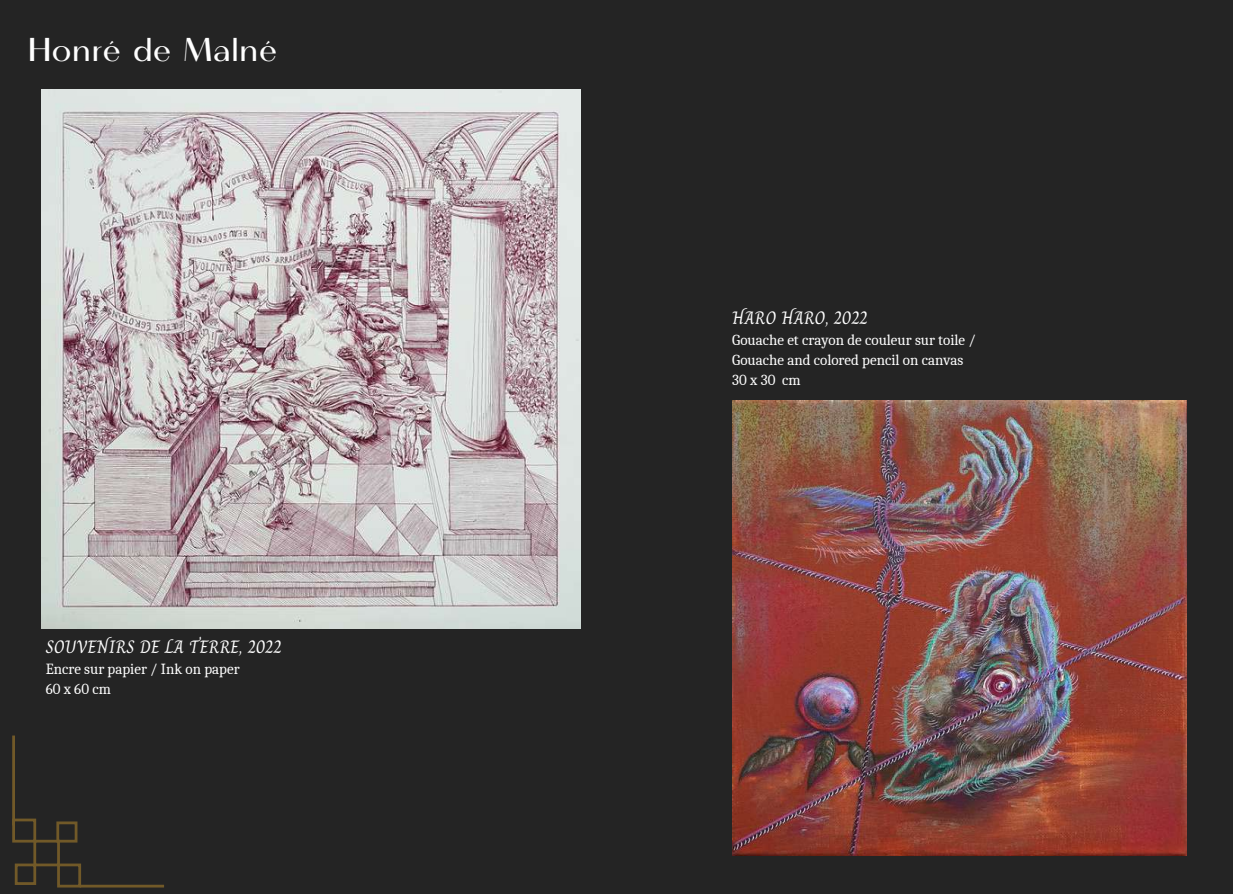
<style>
.page{position:relative;width:1233px;height:894px;background:#fff}
.page>*{position:absolute;margin:0;border:0;box-sizing:border-box;transform-origin:0 0}
.t1{font:33px "Calmius Sans High";color:#fff}
.t2{font:18px "Charm";color:#fff}
.t3{font:15px/20.2px "Caladea";color:#fff}
</style>
<div class="page">
<div style="left:0;top:0;width:1233px;height:893px;background:#242424"></div>
<img style="left:42px;top:89px;width:538px;height:539px">
<img style="left:732px;top:401px;width:455px;height:454px">
<hr style="left:80px;top:884px;width:84px;height:3px;background:#c1902d">
<hr style="left:12px;top:735px;width:3px;height:90px;background:#c1902d">
<h1 class="t1" style="left:28px;top:30px;width:251px">Honré de Malné</h1>
<p class="t2" style="left:46px;top:633px;width:237px">SOUVENIRS DE LA TERRE, 2022</p>
<p class="t3" style="left:46px;top:658px;width:195px">Encre sur papier / Ink on paper<br>60 x 60cm</p>
<p class="t2" style="left:732px;top:304px;width:137px">HARO HARO, 2022</p>
<p class="t3" style="left:732px;top:329px;width:245px">Gouache et crayon de couleur sur toile /<br>Gouache and colored pencil on canvas<br>30x30 cm</p>
</div>
